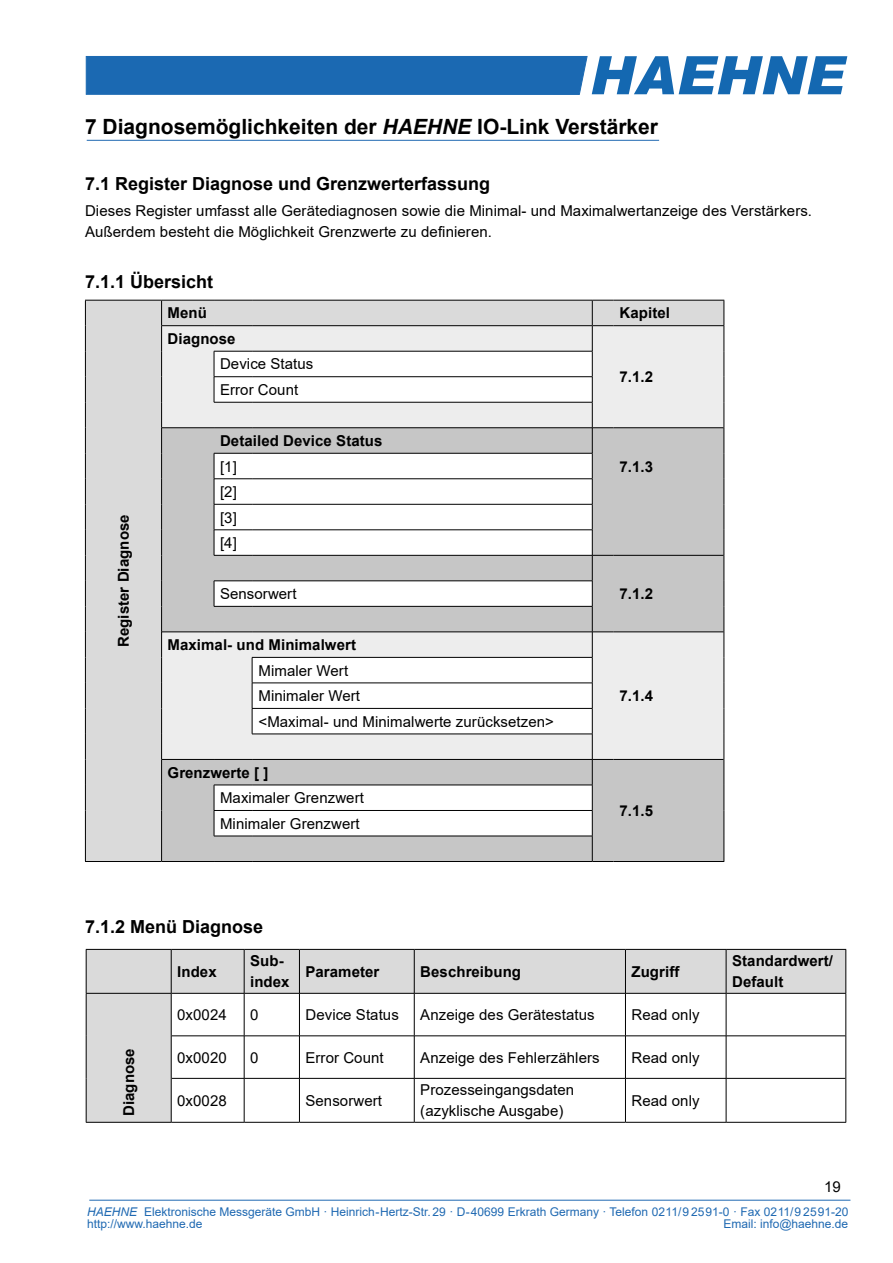
<style>
.page{position:relative;width:893px;height:1263px;background:#fff}
.page>*{position:absolute;margin:0;border:0;box-sizing:border-box;transform-origin:0 0}
.t1{font:700 21px "Arial";color:#000}
.t2{font:700 18px "Arial";color:#000}
.t3{font:15px/25.5px "Arial";letter-spacing:.005em;color:#000}
.t4{font:700 15px/21px "Arial";letter-spacing:.005em;color:#000}
.t5{font:12px/11.7px "Arial";color:#1f69b2}
.s1{font-style:italic}
</style>
<div class="page">
<hr style="left:89px;top:1200px;width:761px;height:1px;background:#1f69b2">
<svg style="left:85px;top:56px;width:762px;height:38px;background:#3a7ebc"></svg>
<div style="left:86px;top:301px;width:638px;height:560px;background:#dadada"></div>
<div style="left:614px;top:326px;width:110px;height:101px;background:#ededed"></div>
<svg style="left:614px;top:428px;width:110px;height:433px;background:#d0d0d0"></svg>
<hr style="left:614px;top:427px;width:110px;height:1px;background:#000">
<hr style="left:614px;top:555px;width:110px;height:1px;background:#000">
<hr style="left:614px;top:632px;width:110px;height:1px;background:#000">
<hr style="left:614px;top:759px;width:110px;height:1px;background:#000">
<hr style="left:85px;top:300px;width:77px;height:1px;background:#000">
<svg style="left:85px;top:301px;width:1px;height:560px"></svg>
<hr style="left:614px;top:300px;width:110px;height:1px;background:#000">
<svg style="left:724px;top:301px;width:1px;height:560px"></svg>
<hr style="left:614px;top:325px;width:110px;height:1px;background:#000">
<hr style="left:85px;top:861px;width:77px;height:1px;background:#000">
<hr style="left:614px;top:861px;width:110px;height:1px;background:#000">
<svg style="left:161px;top:300px;width:453px;height:562px"></svg>
<svg style="left:87px;top:950px;width:758px;height:172px"></svg>
<hr style="left:86px;top:949px;width:85px;height:1px;background:#000">
<hr style="left:86px;top:950px;width:1px;height:43px;background:#000">
<hr style="left:171px;top:949px;width:73px;height:1px;background:#000">
<hr style="left:171px;top:950px;width:1px;height:43px;background:#000">
<hr style="left:244px;top:949px;width:55px;height:1px;background:#000">
<hr style="left:299px;top:949px;width:115px;height:1px;background:#000">
<hr style="left:414px;top:949px;width:211px;height:1px;background:#000">
<hr style="left:625px;top:949px;width:101px;height:1px;background:#000">
<hr style="left:726px;top:949px;width:120px;height:1px;background:#000">
<hr style="left:845px;top:950px;width:1px;height:43px;background:#000">
<hr style="left:86px;top:993px;width:85px;height:1px;background:#000">
<hr style="left:86px;top:994px;width:1px;height:42px;background:#000">
<hr style="left:86px;top:1036px;width:1px;height:42px;background:#000">
<hr style="left:86px;top:1078px;width:1px;height:44px;background:#000">
<hr style="left:86px;top:1122px;width:85px;height:1px;background:#000">
<hr style="left:171px;top:993px;width:73px;height:1px;background:#000">
<hr style="left:171px;top:994px;width:1px;height:42px;background:#000">
<hr style="left:244px;top:993px;width:55px;height:1px;background:#000">
<hr style="left:300px;top:993px;width:114px;height:1px;background:#000">
<hr style="left:414px;top:993px;width:211px;height:1px;background:#000">
<hr style="left:626px;top:993px;width:100px;height:1px;background:#000">
<hr style="left:726px;top:993px;width:120px;height:1px;background:#000">
<hr style="left:845px;top:994px;width:1px;height:42px;background:#000">
<hr style="left:171px;top:1036px;width:1px;height:42px;background:#000">
<hr style="left:845px;top:1036px;width:1px;height:42px;background:#000">
<hr style="left:171px;top:1078px;width:1px;height:44px;background:#000">
<hr style="left:845px;top:1078px;width:1px;height:44px;background:#000">
<hr style="left:171px;top:1122px;width:73px;height:1px;background:#000">
<hr style="left:244px;top:1122px;width:55px;height:1px;background:#000">
<hr style="left:299px;top:1122px;width:115px;height:1px;background:#000">
<hr style="left:414px;top:1122px;width:211px;height:1px;background:#000">
<hr style="left:625px;top:1122px;width:101px;height:1px;background:#000">
<hr style="left:726px;top:1122px;width:120px;height:1px;background:#000">
<hr style="left:244px;top:993px;width:1px;height:43px;background:#000">
<hr style="left:299px;top:993px;width:1px;height:43px;background:#000">
<hr style="left:414px;top:993px;width:1px;height:43px;background:#000">
<hr style="left:625px;top:993px;width:1px;height:43px;background:#000">
<hr style="left:726px;top:993px;width:1px;height:43px;background:#000">
<hr style="left:172px;top:1035px;width:72px;height:1px;background:#000">
<hr style="left:244px;top:1035px;width:55px;height:1px;background:#000">
<hr style="left:244px;top:1036px;width:1px;height:42px;background:#000">
<hr style="left:299px;top:1035px;width:115px;height:1px;background:#000">
<hr style="left:299px;top:1036px;width:1px;height:42px;background:#000">
<hr style="left:414px;top:1035px;width:211px;height:1px;background:#000">
<hr style="left:414px;top:1036px;width:1px;height:42px;background:#000">
<hr style="left:625px;top:1035px;width:101px;height:1px;background:#000">
<hr style="left:625px;top:1036px;width:1px;height:42px;background:#000">
<hr style="left:726px;top:1035px;width:119px;height:1px;background:#000">
<hr style="left:726px;top:1036px;width:1px;height:42px;background:#000">
<hr style="left:172px;top:1078px;width:72px;height:1px;background:#000">
<hr style="left:244px;top:1078px;width:55px;height:1px;background:#000">
<hr style="left:244px;top:1078px;width:1px;height:44px;background:#000">
<hr style="left:299px;top:1078px;width:115px;height:1px;background:#000">
<hr style="left:299px;top:1078px;width:1px;height:44px;background:#000">
<hr style="left:414px;top:1078px;width:211px;height:1px;background:#000">
<hr style="left:414px;top:1078px;width:1px;height:44px;background:#000">
<hr style="left:625px;top:1078px;width:101px;height:1px;background:#000">
<hr style="left:625px;top:1078px;width:1px;height:44px;background:#000">
<hr style="left:726px;top:1078px;width:119px;height:1px;background:#000">
<hr style="left:726px;top:1078px;width:1px;height:44px;background:#000">
<hr style="left:244px;top:950px;width:1px;height:43px;background:#000">
<hr style="left:299px;top:950px;width:1px;height:43px;background:#000">
<hr style="left:414px;top:950px;width:1px;height:43px;background:#000">
<hr style="left:625px;top:950px;width:1px;height:43px;background:#000">
<hr style="left:726px;top:950px;width:1px;height:43px;background:#000">
<hr style="left:87px;top:140px;width:572px;height:1px;background:#1f69b2">
<h1 class="t1" style="left:85px;top:112px;width:574px">7 Diagnosemöglichkeiten der <span class="s1">HAEHNE</span> IO-Link Verstärker</h1>
<p class="t2" style="left:85px;top:171px;width:407px">7.1 Register Diagnose und Grenzwerterfassung</p>
<p class="t3" style="left:85px;top:200px;width:729px;line-height:21px">Dieses Register umfasst alle Gerätediagnosen sowie die Minimal- und Maximalwertanzeige des Verstärkers.<br>Außerdem besteht die Möglichkeit Grenzwerte zu definieren.</p>
<p class="t2" style="left:85px;top:269px;width:130px">7.1.1 Übersicht</p>
<p class="t4" style="left:113px;top:647px;width:134px;rotate:-90deg">Register Diagnose</p>
<p class="t4" style="left:168px;top:303px;width:41px">Menü</p>
<p class="t4" style="left:620px;top:303px;width:52px">Kapitel</p>
<p class="t4" style="left:168px;top:328px;width:70px">Diagnose</p>
<p class="t4" style="left:620px;top:367px;width:35px">7.1.2</p>
<p class="t3" style="left:220px;top:351px;width:95px">Device Status<br>Error Count</p>
<p class="t4" style="left:220px;top:430px;width:164px">Detailed Device Status</p>
<p class="t3" style="left:220px;top:453px;width:18px">[1]</p>
<p class="t4" style="left:620px;top:456px;width:35px">7.1.3</p>
<p class="t3" style="left:220px;top:479px;width:18px;text-align:justify">[2] [3] [4]</p>
<p class="t3" style="left:220px;top:581px;width:78px">Sensorwert</p>
<p class="t4" style="left:620px;top:583px;width:35px">7.1.2</p>
<p class="t4" style="left:168px;top:634px;width:190px">Maximal- und Minimalwert</p>
<p class="t3" style="left:258px;top:657px;width:297px">Mimaler Wert<br>Minimaler Wert<br>&lt;Maximal- und Minimalwerte zurücksetzen&gt;</p>
<p class="t4" style="left:168px;top:762px;width:102px">Grenzwerte [ ]</p>
<p class="t3" style="left:220px;top:785px;width:145px">Maximaler Grenzwert<br>Minimaler Grenzwert</p>
<p class="t4" style="left:620px;top:685px;width:35px">7.1.4</p>
<p class="t4" style="left:620px;top:800px;width:35px">7.1.5</p>
<p class="t2" style="left:85px;top:914px;width:180px">7.1.2 Menü Diagnose</p>
<p class="t4" style="left:177px;top:961px;width:41px">Index</p>
<p class="t4" style="left:250px;top:951px;width:41px">Sub&shy;index</p>
<p class="t4" style="left:305px;top:961px;width:75px">Parameter</p>
<p class="t4" style="left:420px;top:961px;width:102px">Beschreibung</p>
<p class="t4" style="left:631px;top:961px;width:49px">Zugriff</p>
<p class="t4" style="left:732px;top:951px;width:102px">Standardwert/<br>Default</p>
<p class="t4" style="left:119px;top:1116px;width:70px;rotate:-90deg">Diagnose</p>
<p class="t3" style="left:177px;top:1002px;width:51px">0x0024</p>
<p class="t3" style="left:250px;top:1002px;width:10px">0</p>
<p class="t3" style="left:305px;top:1002px;width:95px">Device Status</p>
<p class="t3" style="left:420px;top:1002px;width:176px">Anzeige des Gerätestatus</p>
<p class="t3" style="left:631px;top:1002px;width:70px">Read only</p>
<p class="t3" style="left:177px;top:1044px;width:51px">0x0020</p>
<p class="t3" style="left:250px;top:1044px;width:10px">0</p>
<p class="t3" style="left:305px;top:1044px;width:80px">Error Count</p>
<p class="t3" style="left:420px;top:1044px;width:181px">Anzeige des Fehlerzählers</p>
<p class="t3" style="left:631px;top:1044px;width:70px">Read only</p>
<p class="t3" style="left:177px;top:1088px;width:51px">0x0028</p>
<p class="t3" style="left:305px;top:1088px;width:78px">Sensorwert</p>
<p class="t3" style="left:420px;top:1079px;width:156px;line-height:21px">Prozesseingangsdaten (azyklische Ausgabe)</p>
<p class="t3" style="left:631px;top:1088px;width:70px">Read only</p>
<p class="t3" style="left:824px;top:1174px;width:18px">19</p>
<p class="t5" style="left:87px;top:1206px;width:763px"><span class="s1">HAEHNE</span> Elektronische Messgeräte GmbH · Heinrich-Hertz-Str. 29 · D-40699 Erkrath Germany · Telefon 0211/9 25 91-0 · Fax 0211/9 25 91-20 http://www.haehne.de</p>
<p class="t5" style="left:723px;top:1217px;width:126px">Email: info@haehne.de</p>
</div>
